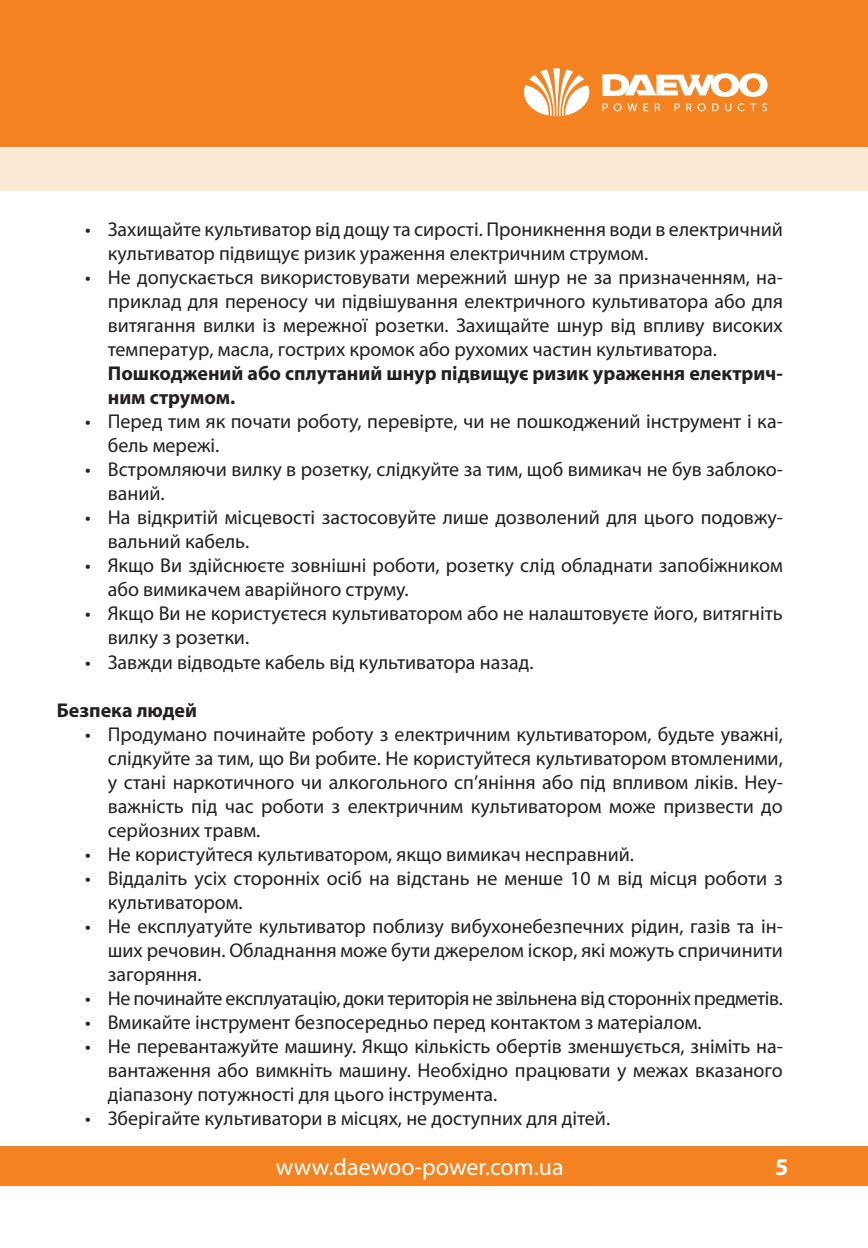
<style>
.page{position:relative;width:868px;height:1248px;background:#fff}
.page>*{position:absolute;margin:0;border:0;box-sizing:border-box;transform-origin:0 0}
.t1{font:24px "Myriad Pro";color:#fff}
.t2{font:700 24px "Myriad Pro";color:#fff}
.t3{font:20px/24px "Myriad Pro";color:#231f20}
.t4{font:700 20px/24px "Myriad Pro";color:#231f20}
.t5{font:20px "Myriad Pro";letter-spacing:-.02em;color:#231f20}
</style>
<div class="page">
<div style="left:0;top:0;width:867px;height:147px;background:#f58220"></div>
<svg style="left:524px;top:68px;width:65px;height:48px"></svg>
<svg style="left:602px;top:73px;width:165px;height:24px"></svg>
<svg style="left:602px;top:103px;width:5px;height:8px"></svg>
<svg style="left:613px;top:103px;width:8px;height:8px"></svg>
<svg style="left:627px;top:103px;width:10px;height:8px"></svg>
<svg style="left:643px;top:103px;width:5px;height:8px"></svg>
<svg style="left:654px;top:103px;width:6px;height:8px"></svg>
<svg style="left:674px;top:103px;width:5px;height:8px"></svg>
<svg style="left:686px;top:103px;width:5px;height:8px"></svg>
<svg style="left:697px;top:103px;width:8px;height:8px"></svg>
<svg style="left:712px;top:103px;width:6px;height:8px"></svg>
<svg style="left:725px;top:103px;width:6px;height:8px"></svg>
<svg style="left:737px;top:103px;width:7px;height:8px"></svg>
<svg style="left:750px;top:103px;width:6px;height:8px"></svg>
<svg style="left:762px;top:103px;width:5px;height:8px"></svg>
<div style="left:0;top:1145px;width:867px;height:40px;background:#f58220"></div>
<div style="left:0;top:147px;width:867px;height:44px;background:#fee9d5"></div>
<p class="t3" style="left:108px;top:217px;width:676px;text-indent:-23px">• Захищайте культиватор від дощу та сирості. Проникнення води в електричний культиватор підвищує ризик ураження електричним струмом.</p>
<p class="t3" style="left:108px;top:265px;width:676px;text-align:justify;text-indent:-23px">• Не допускається використовувати мережний шнур не за призначенням, на&shy;приклад для переносу чи підвішування електричного культиватора або для витягання вилки із мережної розетки. Захищайте шнур від впливу високих температур, масла, гострих кромок або рухомих частин культиватора.</p>
<p class="t4" style="left:108px;top:361px;width:676px">Пошкоджений або сплутаний шнур підвищує ризик ураження електрич&shy;ним струмом.</p>
<p class="t3" style="left:108px;top:409px;width:676px;text-indent:-23px">• Перед тим як почати роботу, перевірте, чи не пошкоджений інструмент і ка&shy;бель мережі.</p>
<p class="t3" style="left:108px;top:457px;width:676px;text-indent:-23px">• Встромляючи вилку в розетку, слідкуйте за тим, щоб вимикач не був заблоко&shy;ваний.</p>
<p class="t3" style="left:108px;top:505px;width:676px;text-indent:-23px">• На відкритій місцевості застосовуйте лише дозволений для цього подовжу&shy;вальний кабель.</p>
<p class="t3" style="left:108px;top:553px;width:676px;text-indent:-23px">• Якщо Ви здійснюєте зовнішні роботи, розетку слід обладнати запобіжником або вимикачем аварійного струму.</p>
<p class="t3" style="left:108px;top:601px;width:676px;text-indent:-23px">• Якщо Ви не користуєтеся культиватором або не налаштовуєте його, витягніть вилку з розетки.</p>
<p class="t3" style="left:85px;top:649px;width:450px">• Завжди відводьте кабель від культиватора назад.</p>
<p class="t4" style="left:57px;top:697px;width:142px">Безпека людей</p>
<p class="t3" style="left:108px;top:721px;width:676px;text-align:justify;text-indent:-23px">• Продумано починайте роботу з електричним культиватором, будьте уважні, слідкуйте за тим, що Ви робите. Не користуйтеся культиватором втомленими, у стані наркотичного чи алкогольного сп’яніння або під впливом ліків. Неу&shy;важність під час роботи з електричним культиватором може призвести до серйозних травм.</p>
<p class="t3" style="left:85px;top:841px;width:550px">• Не користуйтеся культиватором, якщо вимикач несправний.</p>
<p class="t3" style="left:108px;top:865px;width:676px;text-indent:-23px">• Віддаліть усіх сторонніх осіб на відстань не менше 10 м від місця роботи з культиватором.</p>
<p class="t3" style="left:108px;top:913px;width:676px;text-align:justify;text-indent:-23px">• Не експлуатуйте культиватор поблизу вибухонебезпечних рідин, газів та ін&shy;ших речовин. Обладнання може бути джерелом іскор, які можуть спричинити загоряння.</p>
<p class="t5" style="left:85px;top:985px;width:699px">• Не починайте експлуатацію, доки територія не звільнена від сторонніх предметів.</p>
<p class="t3" style="left:85px;top:1009px;width:618px">• Вмикайте інструмент безпосередньо перед контактом з матеріалом.</p>
<p class="t3" style="left:108px;top:1033px;width:676px;text-align:justify;text-indent:-23px">• Не перевантажуйте машину. Якщо кількість обертів зменшується, зніміть на&shy;вантаження або вимкніть машину. Необхідно працювати у межах вказаного діапазону потужності для цього інструмента.</p>
<p class="t3" style="left:85px;top:1105px;width:526px">• Зберігайте культиватори в місцях, не доступних для дітей.</p>
<p class="t1" style="left:276px;top:1151px;width:289px">www.daewoo-power.com.ua</p>
<p class="t2" style="left:775px;top:1150px;width:15px">5</p>
</div>
